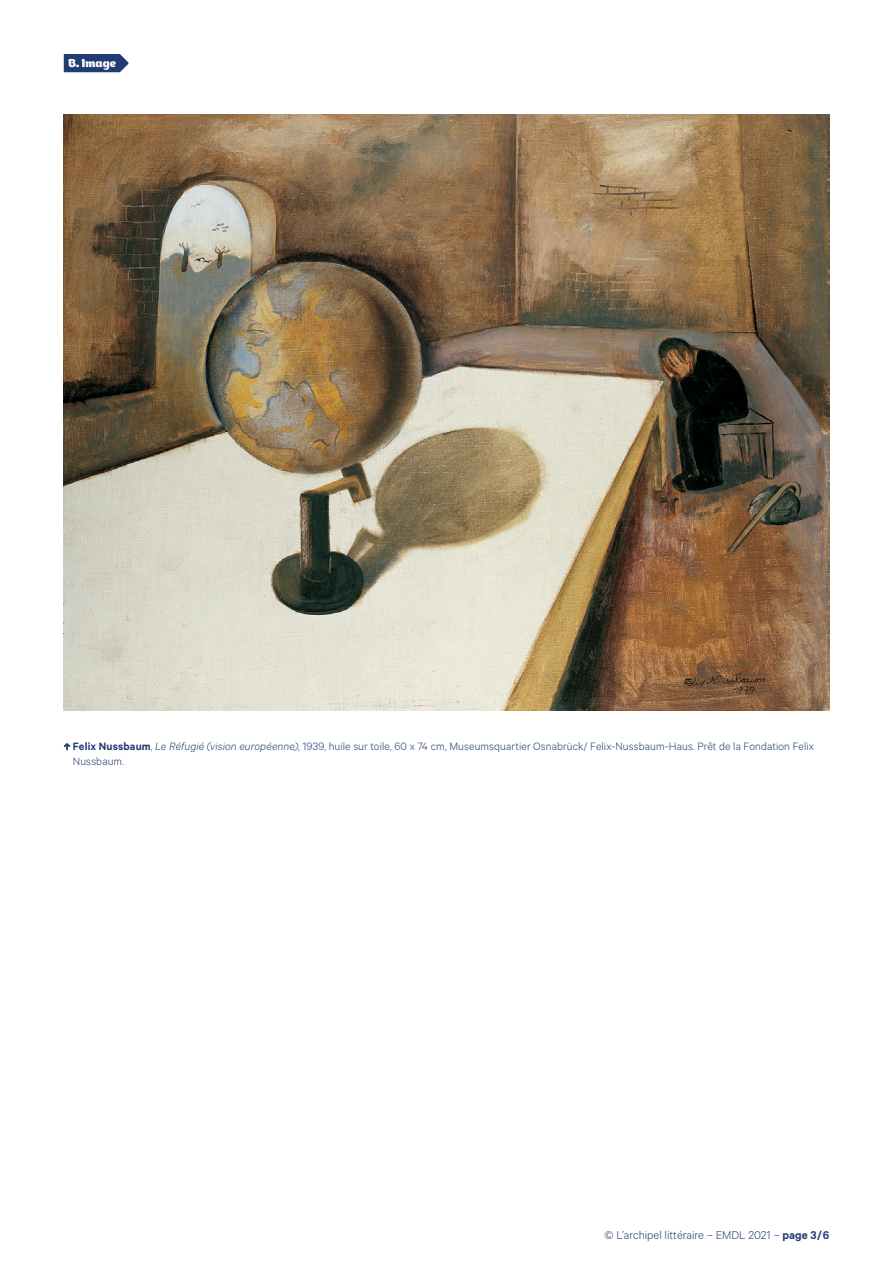
<style>
.page{position:relative;width:893px;height:1263px;background:#fff}
.page>*{position:absolute;margin:0;border:0;box-sizing:border-box;transform-origin:0 0}
.t1{font:300 12.75px "Calibre";color:#213b73}
.t2{font:300 12px/15px "Calibre";letter-spacing:.01em;color:#213b73}
.t3{font:700 11.25px "Appetite Pro";letter-spacing:.01em;color:#fff}
.s1{font-weight:600}
.s2{font-style:italic}
</style>
<div class="page">
<svg style="left:64px;top:54px;width:64px;height:18px"></svg>
<img style="left:64px;top:115px;width:765px;height:596px">
<svg style="left:64px;top:743px;width:6px;height:7px"></svg>
<p class="t3" style="left:68px;top:57px;width:50px">B. Image</p>
<p class="t2" style="left:73px;top:738px;width:742px"><span class="s1">Felix Nussbaum</span>, <span class="s2">Le Réfugié (vision européenne)</span>, 1939, huile sur toile, 60 x 74 cm, Museumsquartier Osnabrück/ Felix-Nussbaum-Haus. Prêt de la Fondation Felix<br>Nussbaum.</p>
<p class="t1" style="left:604px;top:1227px;width:226px">© L’archipel littéraire – EMDL 2021 – <span class="s1">page 3/6</span></p>
</div>
